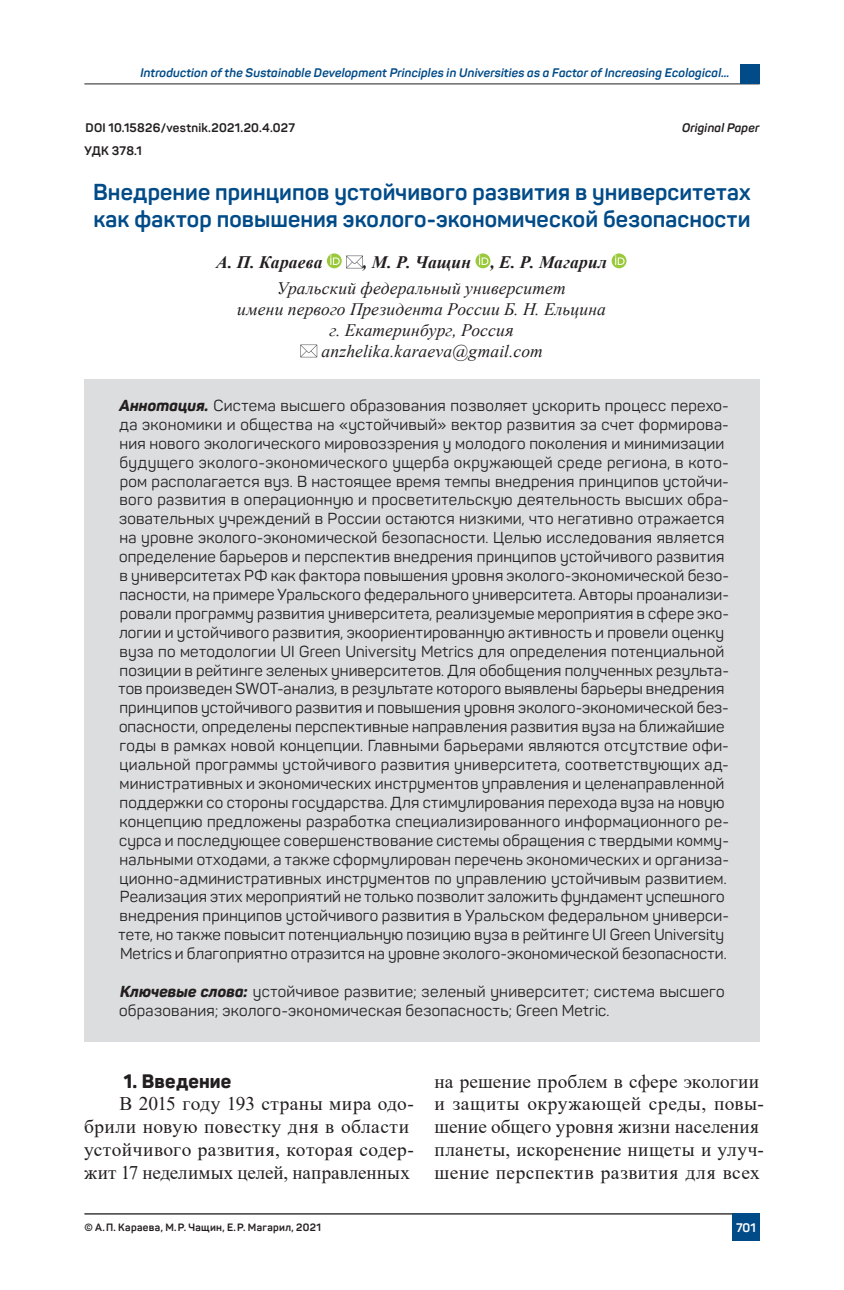
<style>
.page{position:relative;width:844px;height:1290px;background:#fff}
.page>*{position:absolute;margin:0;border:0;box-sizing:border-box;transform-origin:0 0}
.t1{font:700 22.75px/27.3px "Panton";letter-spacing:.005em;color:#004b88}
.t2{font:19.25px/22.8px "Times New Roman";letter-spacing:.01em;color:#231f20}
.t3{font:800 19.25px "Panton";letter-spacing:.005em;color:#231f20}
.t4{font:italic 17.5px "Times New Roman";letter-spacing:.005em;color:#231f20}
.t5{font:italic 700 17.5px "Times New Roman";letter-spacing:.01em;color:#231f20}
.t6{font:15.75px/18.9px "Panton";letter-spacing:.015em;color:#231f20}
.t7{font:italic 700 12.25px "Panton";letter-spacing:.015em;color:#004b88}
.t8{font:700 12.25px "Panton";letter-spacing:.025em;color:#231f20}
.t9{font:italic 700 12.25px "Panton";letter-spacing:.015em;color:#231f20}
.t10{font:700 12.25px "Panton";color:#fff}
.t11{font:700 10.5px "Panton";letter-spacing:.03em;color:#231f20}
.s1{font-weight:800;font-style:italic}
</style>
<div class="page">
<hr style="left:84px;top:83px;width:675px;height:1px;background:#231f20">
<hr style="left:84px;top:1213px;width:675px;height:1px;background:#231f20">
<div style="left:739px;top:64px;width:20px;height:20px;background:#004b88"></div>
<div style="left:732px;top:1213px;width:27px;height:28px;background:#004b88"></div>
<svg style="left:327px;top:253px;width:14px;height:15px"></svg>
<svg style="left:330px;top:255px;width:9px;height:10px"></svg>
<svg style="left:346px;top:256px;width:17px;height:12px"></svg>
<svg style="left:475px;top:253px;width:15px;height:15px"></svg>
<svg style="left:478px;top:255px;width:10px;height:10px"></svg>
<svg style="left:611px;top:253px;width:15px;height:15px"></svg>
<svg style="left:614px;top:255px;width:10px;height:10px"></svg>
<svg style="left:300px;top:345px;width:17px;height:12px"></svg>
<div style="left:84px;top:379px;width:675px;height:604px;background:#dcddde"></div>
<div style="left:84px;top:965px;width:675px;height:75px;background:#dcddde"></div>
<p class="t7" style="left:140px;top:65px;width:590px">Introduction of the Sustainable Development Principles in Universities as a Factor of Increasing Ecological...</p>
<p class="t8" style="left:86px;top:120px;width:211px">DOI 10.15826/vestnik.2021.20.4.027</p>
<p class="t9" style="left:682px;top:120px;width:79px">Original Paper</p>
<p class="t8" style="left:84px;top:143px;width:59px">УДК 378.1</p>
<h1 class="t1" style="left:93px;top:178px;width:659px">Внедрение принципов устойчивого развития в университетах как фактор повышения эколого-экономической безопасности</h1>
<p class="t5" style="left:216px;top:250px;width:108px">А. П. Караева</p>
<p class="t5" style="left:363px;top:250px;width:246px">, М. Р. Чащин , Е. Р. Магарил</p>
<p class="t4" style="left:277px;top:276px;width:290px">Уральский федеральный университет</p>
<p class="t4" style="left:237px;top:297px;width:370px">имени первого Президента России Б. Н. Ельцина</p>
<p class="t4" style="left:329px;top:318px;width:186px">г. Екатеринбург, Россия</p>
<p class="t4" style="left:321px;top:339px;width:223px">anzhelika.karaeva@gmail.com</p>
<p class="t6" style="left:118px;top:396px;width:611px"><span class="s1">Аннотация.</span> Система высшего образования позволяет ускорить процесс перехо&shy;да экономики и общества на «устойчивый» вектор развития за счет формирова&shy;ния нового экологического мировоззрения у молодого поколения и минимизации будущего эколого-экономического ущерба окружающей среде региона, в кото&shy;ром располагается вуз. В настоящее время темпы внедрения принципов устойчи&shy;вого развития в операционную и просветительскую деятельность высших обра&shy;зовательных учреждений в России остаются низкими, что негативно отражается на уровне эколого-экономической безопасности. Целью исследования является определение барьеров и перспектив внедрения принципов устойчивого развития в университетах РФ как фактора повышения уровня эколого-экономической безо&shy;пасности, на примере Уральского федерального университета. Авторы проанализи&shy;ровали программу развития университета, реализуемые мероприятия в сфере эко&shy;логии и устойчивого развития, экоориентированную активность и провели оценку вуза по методологии UI Green University Metrics для определения потенциальной позиции в рейтинге зеленых университетов. Для обобщения полученных результа&shy;тов произведен SWOT-анализ, в результате которого выявлены барьеры внедрения принципов устойчивого развития и повышения уровня эколого-экономической без&shy;опасности, определены перспективные направления развития вуза на ближайшие годы в рамках новой концепции. Главными барьерами являются отсутствие офи&shy;циальной программы устойчивого развития университета, соответствующих ад&shy;министративных и экономических инструментов управления и целенаправленной поддержки со стороны государства. Для стимулирования перехода вуза на новую концепцию предложены разработка специализированного информационного ре&shy;сурса и последующее совершенствование системы обращения с твердыми комму&shy;нальными отходами, а также сформулирован перечень экономических и организа&shy;ционно-административных инструментов по управлению устойчивым развитием.<br>Реализация этих мероприятий не только позволит заложить фундамент успешного внедрения принципов устойчивого развития в Уральском федеральном универси&shy;тете, но также повысит потенциальную позицию вуза в рейтинге UI Green University Metrics и благоприятно отразится на уровне эколого-экономической безопасности.</p>
<p class="t6" style="left:119px;top:982px;width:607px"><span class="s1">Ключевые слова:</span> устойчивое развитие; зеленый университет; система высшего образования; эколого-экономическая безопасность; Green Metric.</p>
<p class="t3" style="left:124px;top:1068px;width:109px">1. Введение</p>
<p class="t2" style="left:84px;top:1092px;width:331px;text-indent:35px">В 2015 году 193 страны мира одо&shy;брили новую повестку дня в области устойчивого развития, которая содер&shy;жит 17 неделимых целей, направленных</p>
<p class="t11" style="left:84px;top:1221px;width:238px">© А.П. Караева, М.Р. Чащин, Е.Р. Магарил, 2021</p>
<p class="t2" style="left:434px;top:1069px;width:331px">на решение проблем в сфере экологии и защиты окружающей среды, повы&shy;шение общего уровня жизни населения планеты, искоренение нищеты и улуч&shy;шение перспектив развития для всех</p>
<p class="t10" style="left:735px;top:1220px;width:21px">701</p>
</div>
